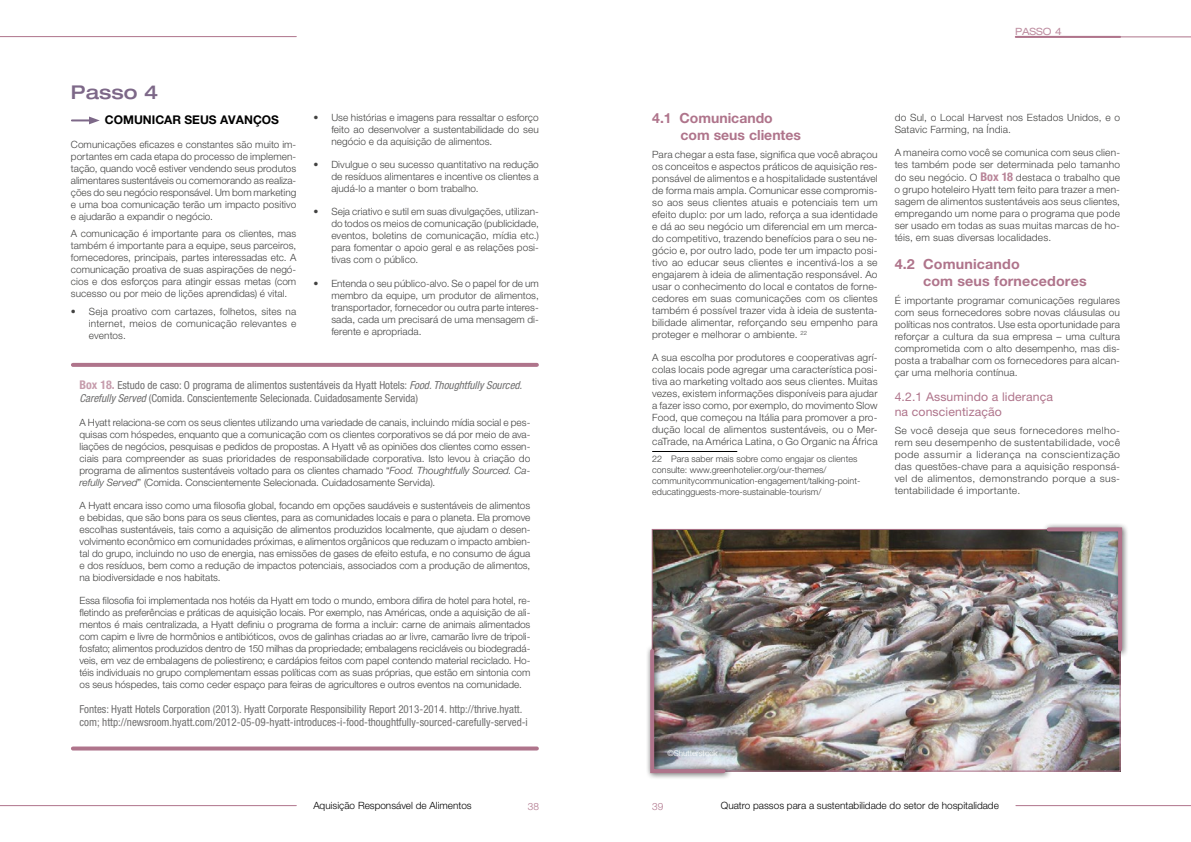
<style>
.page{position:relative;width:1191px;height:842px;background:#fff}
.page>*{position:absolute;margin:0;border:0;box-sizing:border-box;transform-origin:0 0}
.t1{font:500 expanded 19px "Helvetica Neue LT Pro";color:#7d6888}
.t2{font:700 14px/16.8px "Helvetica Neue LT Pro";letter-spacing:.01em;color:#af748b}
.t3{font:12px/14.4px "Helvetica Neue LT Pro";letter-spacing:.01em;color:#af748b}
.t4{font:700 12px "Helvetica Neue LT Pro";color:#000}
.t5{font:condensed 11px/13.2px "Helvetica Neue LT Pro";color:#706f6f}
.t6{font:300 10px/12px "Helvetica Neue LT Pro";letter-spacing:.01em;color:#424241;text-align:justify}
.t7{font:300 10px/12px "Helvetica Neue LT Pro";letter-spacing:.01em;color:#424241;text-align:justify;scale:1.04 1}
.t8{font:300 10px "Helvetica Neue LT Pro";color:#000}
.t9{font:expanded 10px "Helvetica Neue LT Pro";color:#be8ea1}
.t10{font:300 10px "Helvetica Neue LT Pro";color:#af748b}
.t11{font:300 9px/10.8px "Helvetica Neue LT Pro";color:#424241}
.t12{font:300 8px "Helvetica Neue LT Pro";color:#fff}
.s1{font-weight:700;font-size:12px;color:#c69cac}
.s2{font-style:italic}
.s3{font-weight:700;font-stretch:condensed;font-size:12px;color:#b88498}
</style>
<div class="page">
<hr style="left:1016px;top:805px;width:175px;height:1px;background:#af748b">
<hr style="left:1016px;top:37px;width:175px;height:1px;background:#af748b">
<hr style="left:0;top:805px;width:296px;height:1px;background:#af748b">
<hr style="left:0;top:36px;width:296px;height:1px;background:#af748b">
<hr style="left:1015px;top:36px;width:105px;height:2px;background:#af748b">
<hr style="left:72px;top:119px;width:21px;height:2px;background:#7d6888">
<svg style="left:89px;top:117px;width:11px;height:7px"></svg>
<hr style="left:652px;top:451px;width:85px;height:1px;background:#000">
<svg style="left:73px;top:363px;width:464px;height:4px;background:#b1788e"></svg>
<svg style="left:73px;top:746px;width:464px;height:4px;background:#b9859a"></svg>
<img style="left:653px;top:531px;width:465px;height:239px">
<div style="left:1042px;top:522px;width:87px;height:136px;background:#000;opacity:.75"></div>
<img style="left:1044px;top:525px;width:80px;height:128px">
<div style="left:645px;top:644px;width:87px;height:136px;background:#000;opacity:.75"></div>
<img style="left:648px;top:647px;width:79px;height:128px">
<h1 class="t1" style="left:71px;top:80px;width:89px">Passo 4</h1>
<p class="t4" style="left:105px;top:113px;width:176px">COMUNICAR SEUS AVANÇOS</p>
<p class="t6" style="left:71px;top:138px;width:227px">Comunicações eficazes e constantes são muito im&shy;portantes em cada etapa do processo de implemen&shy;tação, quando você estiver vendendo seus produtos alimentares sustentáveis ou comemorando as realiza&shy;ções do seu negócio responsável. Um bom marketing e uma boa comunicação terão um impacto positivo e ajudarão a expandir o negócio.</p>
<p class="t6" style="left:71px;top:228px;width:227px">A comunicação é importante para os clientes, mas também é importante para a equipe, seus parceiros, fornecedores, principais, partes interessadas etc. A comunicação proativa de suas aspirações de negó&shy;cios e dos esforços para atingir essas metas (com sucesso ou por meio de lições aprendidas) é vital.</p>
<p class="t6" style="left:89px;top:305px;width:209px;text-indent:-18px">• Seja proativo com cartazes, folhetos, sites na internet, meios de comunicação relevantes e eventos.</p>
<p class="t6" style="left:331px;top:111px;width:209px;text-indent:-18px">• Use histórias e imagens para ressaltar o esforço feito ao desenvolver a sustentabilidade do seu negócio e da aquisição de alimentos.</p>
<p class="t6" style="left:331px;top:158px;width:209px;text-indent:-18px">• Divulgue o seu sucesso quantitativo na redução de resíduos alimentares e incentive os clientes a ajudá-lo a manter o bom trabalho.</p>
<p class="t6" style="left:331px;top:205px;width:209px;text-indent:-18px">• Seja criativo e sutil em suas divulgações, utilizan&shy;do todos os meios de comunicação (publicidade, eventos, boletins de comunicação, mídia etc.) para fomentar o apoio geral e as relações posi&shy;tivas com o público.</p>
<p class="t6" style="left:331px;top:277px;width:209px;text-indent:-18px">• Entenda o seu público-alvo. Se o papel for de um membro da equipe, um produtor de alimentos, transportador, fornecedor ou outra parte interes&shy;sada, cada um precisará de uma mensagem di&shy;ferente e apropriada.</p>
<p class="t5" style="left:79px;top:379px;width:447px"><span class="s1">Box 18.</span> Estudo de caso: O programa de alimentos sustentáveis da Hyatt Hotels: <span class="s2">Food.ThoughtfullySourced.<br>CarefullyServed</span>(Comida. Conscientemente Selecionada. Cuidadosamente Servida)</p>
<p class="t6" style="left:79px;top:416px;width:452px">A Hyatt relaciona-se com os seus clientes utilizando uma variedade de canais, incluindo mídia social e pes&shy;quisas com hóspedes, enquanto que a comunicação com os clientes corporativos se dá por meio de ava&shy;liações de negócios, pesquisas e pedidos de propostas. A Hyatt vê as opiniões dos clientes como essen&shy;ciais para compreender as suas prioridades de responsabilidade corporativa. Isto levou à criação do programa de alimentos sustentáveis voltado para os clientes chamado “<span class="s2">Food. Thoughtfully Sourced. Ca&shy;refully Served</span>” (Comida. Conscientemente Selecionada. Cuidadosamente Servida).</p>
<p class="t6" style="left:79px;top:499px;width:452px">A Hyatt encara isso como uma filosofia global, focando em opções saudáveis e sustentáveis de alimentos e bebidas, que são bons para os seus clientes, para as comunidades locais e para o planeta. Ela promove escolhas sustentáveis, tais como a aquisição de alimentos produzidos localmente, que ajudam o desen&shy;volvimento econômico em comunidades próximas, e alimentos orgânicos que reduzam o impacto ambien&shy;tal do grupo, incluindo no uso de energia, nas emissões de gases de efeito estufa, e no consumo de água e dos resíduos, bem como a redução de impactos potenciais, associados com a produção de alimentos, na biodiversidade e nos habitats.</p>
<p class="t6" style="left:79px;top:595px;width:452px">Essa filosofia foi implementada nos hotéis da Hyatt em todo o mundo, embora difira de hotel para hotel, re&shy;fletindo as preferências e práticas de aquisição locais. Por exemplo, nas Américas, onde a aquisição de ali&shy;mentos é mais centralizada, a Hyatt definiu o programa de forma a incluir: carne de animais alimentados com capim e livre de hormônios e antibióticos, ovos de galinhas criadas ao ar livre, camarão livre de tripoli&shy;fosfato; alimentos produzidos dentro de 150 milhas da propriedade; embalagens recicláveis ou biodegradá&shy;veis, em vez de embalagens de poliestireno; e cardápios feitos com papel contendo material reciclado. Ho&shy;téis individuais no grupo complementam essas políticas com as suas próprias, que estão em sintonia com os seus hóspedes, tais como ceder espaço para feiras de agricultores e outros eventos na comunidade.</p>
<p class="t5" style="left:79px;top:702px;width:450px">Fontes: Hyatt Hotels Corporation (2013). Hyatt Corporate Responsibility Report 2013-2014. http://thrive.hyatt. com; http://newsroom.hyatt.com/2012-05-09-hyatt-introduces-i-food-thoughtfully-sourced-carefully-served-i</p>
<p class="t9" style="left:1015px;top:26px;width:48px">PASSO 4</p>
<h2 class="t2" style="left:680px;top:110px;width:122px;text-indent:-28px">4.1 Comunicando com seus clientes</h2>
<p class="t6" style="left:652px;top:148px;width:227px">Para chegar a esta fase, significa que você abraçou os conceitos e aspectos práticos de aquisição res&shy;ponsável de alimentos e a hospitalidade sustentável de forma mais ampla. Comunicar esse compromis&shy;so aos seus clientes atuais e potenciais tem um efeito duplo: por um lado, reforça a sua identidade e dá ao seu negócio um diferencial em um merca&shy;do competitivo, trazendo benefícios para o seu ne&shy;gócio e, por outro lado, pode ter um impacto posi&shy;tivo ao educar seus clientes e incentivá-los a se engajarem à ideia de alimentação responsável. Ao usar o conhecimento do local e contatos de forne&shy;cedores em suas comunicações com os clientes também é possível trazer vida à ideia de sustenta&shy;bilidade alimentar, reforçando seu empenho para proteger e melhorar o ambiente. <sup>22</sup></p>
<p class="t6" style="left:652px;top:351px;width:227px">A sua escolha por produtores e cooperativas agrí&shy;colas locais pode agregar uma característica posi&shy;tiva ao marketing voltado aos seus clientes. Muitas vezes, existem informações disponíveis para ajudar a fazer isso como, por exemplo, do movimento Slow Food, que começou na Itália para promover a pro&shy;dução local de alimentos sustentáveis, ou o Mer&shy;caTrade, na América Latina, o Go Organic na África</p>
<p class="t11" style="left:652px;top:453px;width:210px">22 Para saber mais sobre como engajar os clientes consulte: www.greenhotelier.org/our-themes/ communitycommunication-engagement/talking-point&shy;educatingguests-more-sustainable-tourism/</p>
<p class="t6" style="left:894px;top:111px;width:227px">do Sul, o Local Harvest nos Estados Unidos, e o<br>Satavic Farming, na Índia.</p>
<p class="t6" style="left:894px;top:146px;width:227px">A maneira como você se comunica com seus clien&shy;tes também pode ser determinada pelo tamanho</p>
<p class="t6" style="left:894px;top:171px;width:227px">do seu negócio. O <span class="s3">Box 18</span> destaca o trabalho que o grupo hoteleiro Hyatt tem feito para trazer a men&shy;sagem de alimentos sustentáveis aos seus clientes, empregando um nome para o programa que pode ser usado em todas as suas muitas marcas de ho&shy;téis, em suas diversas localidades.</p>
<h2 class="t2" style="left:923px;top:256px;width:165px;text-indent:-28px">4.2 Comunicando<br>com seus fornecedores</h2>
<p class="t6" style="left:894px;top:294px;width:227px">É importante programar comunicações regulares com seus fornecedores sobre novas cláusulas ou políticas nos contratos. Use esta oportunidade para reforçar a cultura da sua empresa – uma cultura comprometida com o alto desempenho, mas dis&shy;posta a trabalhar com os fornecedores para alcan&shy;çar uma melhoria contínua.</p>
<p class="t3" style="left:894px;top:390px;width:160px">4.2.1 Assumindo a liderança na conscientização</p>
<p class="t7" style="left:894px;top:424px;width:218px">Se você deseja que seus fornecedores melho&shy;rem seu desempenho de sustentabilidade, você pode assumir a liderança na conscientização das questões-chave para a aquisição responsá&shy;vel de alimentos, demonstrando porque a sus&shy;tentabilidade é importante.</p>
<p class="t12" style="left:667px;top:748px;width:52px">©Shutterstock</p>
<p class="t8" style="left:313px;top:799px;width:160px">Aquisição Responsável de Alimentos</p>
<p class="t10" style="left:528px;top:800px;width:13px">38</p>
<p class="t10" style="left:652px;top:800px;width:13px">39</p>
<p class="t8" style="left:721px;top:799px;width:279px">Quatro passos para a sustentabilidade do setor de hospitalidade</p>
</div>
